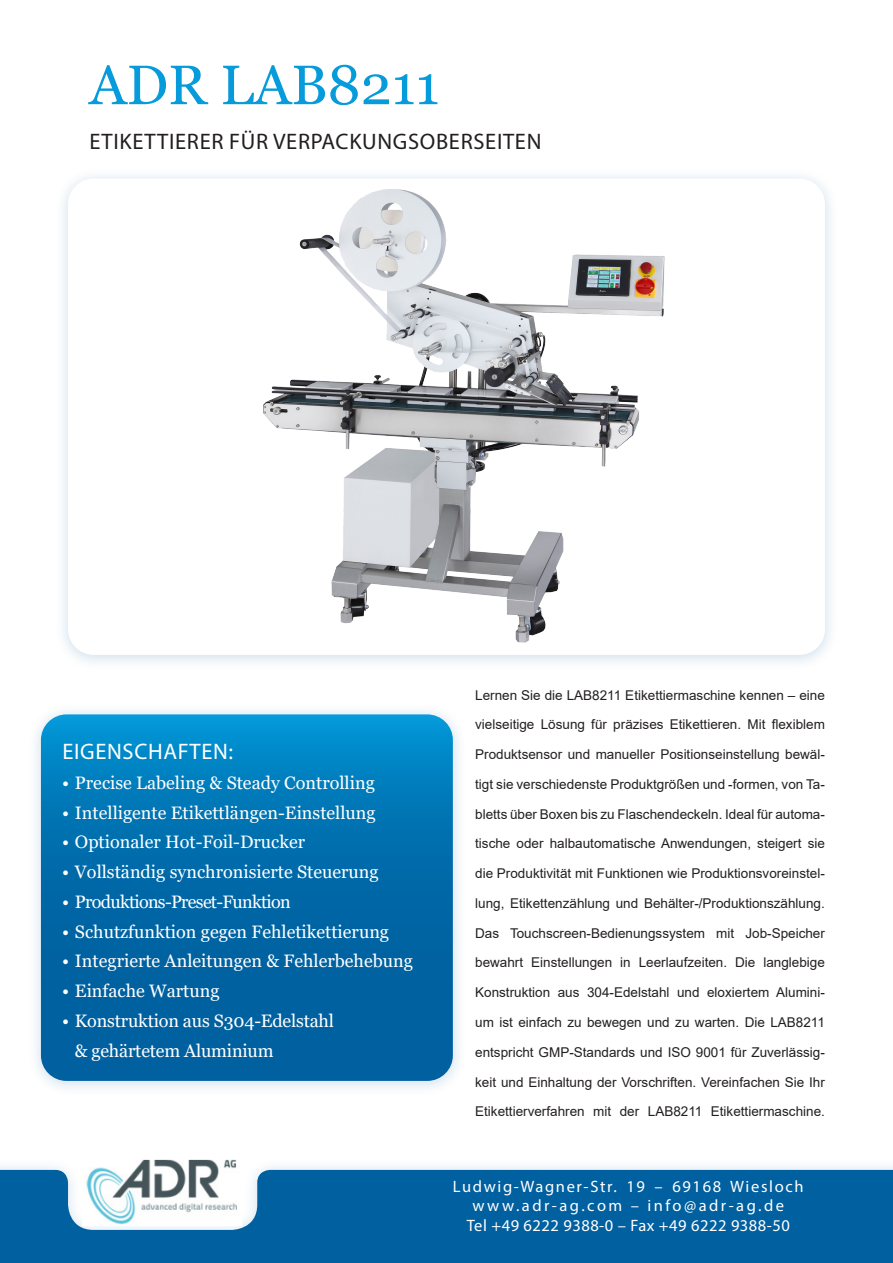
<style>
.page{position:relative;width:893px;height:1263px;background:#fff}
.page>*{position:absolute;margin:0;border:0;box-sizing:border-box;transform-origin:0 0}
.Headline_Produktname{font:55.5px "Georgia";color:#069bda}
.Subhead_Schwarz{font:22.5px "Myriad Pro";letter-spacing:.03em;color:#231f20}
.Subline_Weiß{font:22.5px "Myriad Pro";letter-spacing:.03em;color:#fff}
.t1{font:18px/29.7px "Georgia";color:#fff}
.t2{font:18px "Georgia";letter-spacing:-.04em;color:#fff}
.t3{font:16.5px/19.5px "Myriad Pro";letter-spacing:.1em;color:#fff;text-align:center}
.Fließtext-Beschreibu{font:13.5px "Arial";color:#231f20}
</style>
<div class="page">
<div style="left:27px;top:702px;width:440px;height:395px;background:#0060a0;opacity:.2"></div>
<svg style="left:41px;top:714px;width:412px;height:367px;background:#016ead"></svg>
<div style="left:54px;top:166px;width:785px;height:505px;background:#0060a0;opacity:.2"></div>
<div style="left:68px;top:179px;width:757px;height:476px;background:#fff;border-radius:26px"></div>
<img style="left:263px;top:189px;width:402px;height:454px">
<div style="left:0;top:1158px;width:893px;height:105px;background:#0060a0;opacity:.2"></div>
<div style="left:0;top:1170px;width:893px;height:93px;background:#0060a0"></div>
<img style="left:82px;top:1158px;width:160px;height:68px">
<p class="Headline_Produktname" style="left:89px;top:51px;width:352px">ADR LAB8211</p>
<p class="Subhead_Schwarz" style="left:90px;top:127px;width:453px">ETIKETTIERER FÜR VERPACKUNGSOBERSEITEN</p>
<p class="Subline_Weiß" style="left:62px;top:738px;width:172px">EIGENSCHAFTEN:</p>
<p class="t1" style="left:62px;top:768px;width:314px">• Precise Labeling &amp; Steady Controlling</p>
<p class="t1" style="left:62px;top:798px;width:315px">• Intelligente Etikettlängen-Einstellung</p>
<p class="t1" style="left:62px;top:828px;width:244px">• Optionaler Hot-Foil-Drucker</p>
<p class="t1" style="left:62px;top:857px;width:318px">• Vollständig synchronisierte Steuerung</p>
<p class="t2" style="left:62px;top:891px;width:230px">• Produktions-Preset-Funktion</p>
<p class="t1" style="left:62px;top:917px;width:328px">• Schutzfunktion gegen Fehletikettierung</p>
<p class="t1" style="left:62px;top:947px;width:352px">• Integrierte Anleitungen &amp; Fehlerbehebung</p>
<p class="t1" style="left:62px;top:976px;width:159px">• Einfache Wartung</p>
<p class="t1" style="left:75px;top:1006px;width:261px;text-indent:-12px">• Konstruktion aus S304-Edelstahl &amp; gehärtetem Aluminium</p>
<p class="Fließtext-Beschreibu" style="left:475px;top:685px;width:351px">Lernen Sie die LAB8211 Etikettiermaschine kennen – eine</p>
<p class="Fließtext-Beschreibu" style="left:475px;top:715px;width:351px">vielseitige Lösung für präzises Etikettieren. Mit flexiblem</p>
<p class="Fließtext-Beschreibu" style="left:475px;top:745px;width:351px">Produktsensor und manueller Positionseinstellung bewäl-</p>
<p class="Fließtext-Beschreibu" style="left:475px;top:775px;width:351px">tigt sie verschiedenste Produktgrößen und -formen, von Ta-</p>
<p class="Fließtext-Beschreibu" style="left:475px;top:804px;width:351px">bletts über Boxen bis zu Flaschendeckeln. Ideal für automa-</p>
<p class="Fließtext-Beschreibu" style="left:475px;top:834px;width:351px">tische oder halbautomatische Anwendungen, steigert sie</p>
<p class="Fließtext-Beschreibu" style="left:475px;top:864px;width:351px">die Produktivität mit Funktionen wie Produktionsvoreinstel-</p>
<p class="Fließtext-Beschreibu" style="left:475px;top:894px;width:351px">lung, Etikettenzählung und Behälter-/Produktionszählung.</p>
<p class="Fließtext-Beschreibu" style="left:475px;top:924px;width:351px">Das Touchscreen-Bedienungssystem mit Job-Speicher</p>
<p class="Fließtext-Beschreibu" style="left:475px;top:953px;width:351px">bewahrt Einstellungen in Leerlaufzeiten. Die langlebige</p>
<p class="Fließtext-Beschreibu" style="left:475px;top:983px;width:351px">Konstruktion aus 304-Edelstahl und eloxiertem Alumini-</p>
<p class="Fließtext-Beschreibu" style="left:475px;top:1013px;width:351px">um ist einfach zu bewegen und zu warten. Die LAB8211</p>
<p class="Fließtext-Beschreibu" style="left:475px;top:1043px;width:351px">entspricht GMP-Standards und ISO 9001 für Zuverlässig-</p>
<p class="Fließtext-Beschreibu" style="left:475px;top:1072px;width:351px">keit und Einhaltung der Vorschriften. Vereinfachen Sie Ihr</p>
<p class="Fließtext-Beschreibu" style="left:475px;top:1102px;width:351px">Etikettierverfahren mit der LAB8211 Etikettiermaschine.</p>
<p class="t3" style="left:453px;top:1176px;width:352px">Ludwig-Wagner-Str. 19 – 69168 Wiesloch www.adr-ag.com – info@adr-ag.de<br>Tel +49 6222 9388-0 – Fax +49 6222 9388-50</p>
</div>
